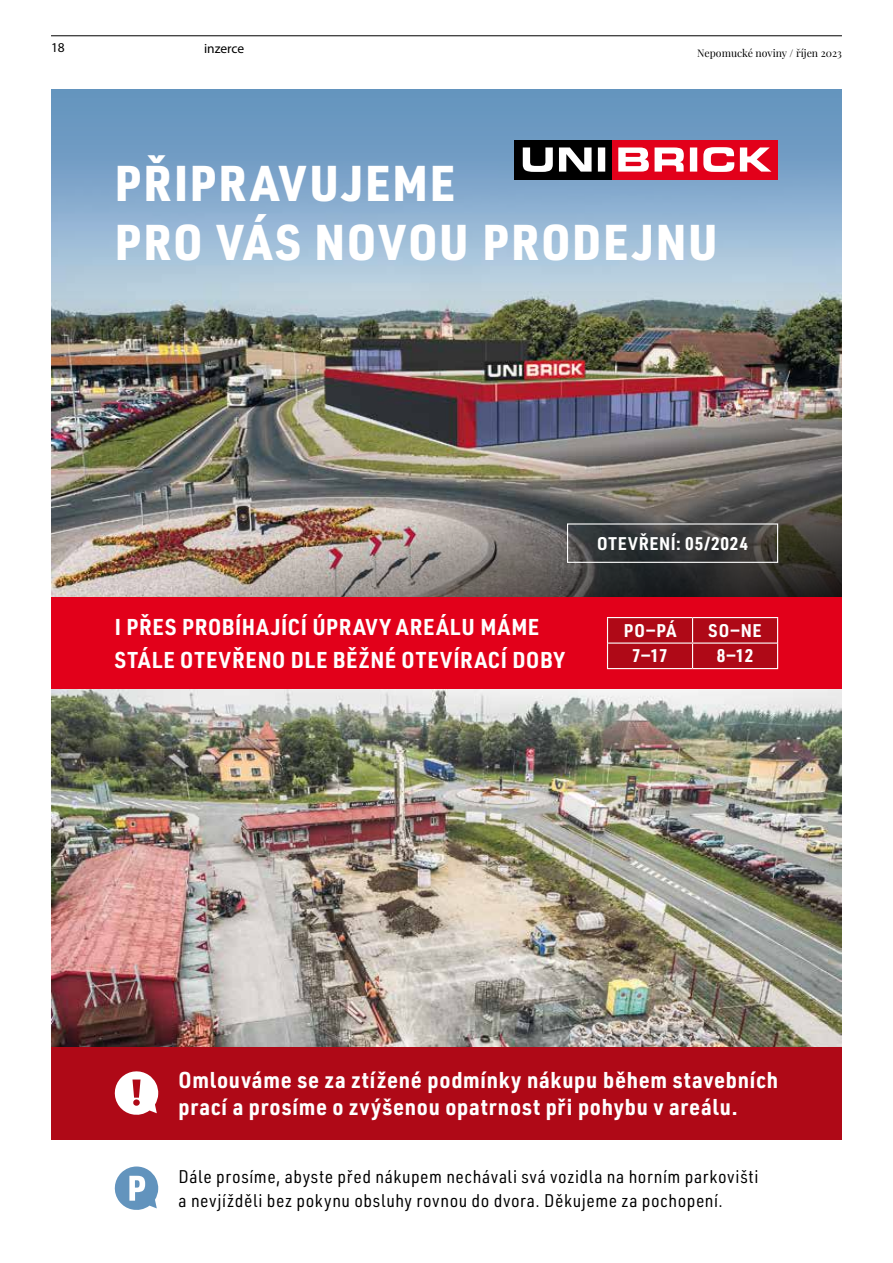
<style>
.page{position:relative;width:893px;height:1263px;background:#fff}
.page>*{position:absolute;margin:0;border:0;box-sizing:border-box;transform-origin:0 0}
.t1{font:900 49.2px/59.1px "URWDIN Semi Cond";letter-spacing:.045em;color:#fff}
.t2{font:700 22.5px/33px "URWDIN Semi Cond";letter-spacing:.035em;color:#fff}
.t3{font:18px/24px "URWDIN Semi Cond";letter-spacing:.03em;color:#000}
.t4{font:700 18px "URWDIN Semi Cond";letter-spacing:.045em;color:#fff}
.t5{font:13.5px "Myriad Pro";color:#000}
.t6{font:10.5px "Playfair Display";color:#000}
</style>
<div class="page">
<hr style="left:51px;top:35px;width:791px;height:1px;background:#000">
<div style="left:51px;top:89px;width:791px;height:251px;background:#6998c0"></div>
<img style="left:51px;top:146px;width:791px;height:205px">
<img style="left:51px;top:351px;width:791px;height:246px">
<div style="left:51px;top:597px;width:791px;height:92px;background:#e2001a"></div>
<svg style="left:607px;top:617px;width:171px;height:52px;background:#b51c29"></svg>
<div style="left:567px;top:523px;width:211px;height:40px;border:1px solid #fff"></div>
<img style="left:51px;top:689px;width:791px;height:358px">
<div style="left:51px;top:1047px;width:791px;height:92px;background:#af0917"></div>
<svg style="left:114px;top:1071px;width:44px;height:44px"></svg>
<div style="left:612px;top:140px;width:166px;height:39px;background:#e2001a"></div>
<div style="left:515px;top:140px;width:97px;height:39px;background:#000"></div>
<svg style="left:618px;top:147px;width:153px;height:25px"></svg>
<svg style="left:523px;top:147px;width:82px;height:25px"></svg>
<svg style="left:114px;top:1166px;width:44px;height:44px"></svg>
<p class="t5" style="left:51px;top:39px;width:15px">18</p>
<p class="t5" style="left:204px;top:40px;width:42px">inzerce</p>
<p class="t6" style="left:697px;top:46px;width:146px">Nepomucké noviny / říjen 2023</p>
<h1 class="t1" style="left:115px;top:151px;width:604px">PŘIPRAVUJEME<br>PRO VÁS NOVOU PRODEJNU</h1>
<p class="t4" style="left:597px;top:531px;width:152px">OTEVŘENÍ: 05/2024</p>
<p class="t2" style="left:115px;top:609px;width:451px">I PŘES PROBÍHAJÍCÍ ÚPRAVY AREÁLU MÁME<br>STÁLE OTEVŘENO DLE BĚŽNÉ OTEVÍRACÍ DOBY</p>
<p class="t4" style="left:624px;top:618px;width:54px">PO—PÁ</p>
<p class="t4" style="left:708px;top:618px;width:55px">SO—NE</p>
<p class="t4" style="left:632px;top:643px;width:37px">7—17</p>
<p class="t4" style="left:717px;top:643px;width:38px">8—12</p>
<p class="t2" style="left:179px;top:1065px;width:601px;line-height:27px">Omlouváme se za ztížené podmínky nákupu během stavebních prací a prosíme o zvýšenou opatrnost při pohybu v areálu.</p>
<p class="t3" style="left:179px;top:1164px;width:581px">Dále prosíme, abyste před nákupem nechávali svá vozidla na horním parkovišti a nevjížděli bez pokynu obsluhy rovnou do dvora. Děkujeme za pochopení.</p>
</div>
